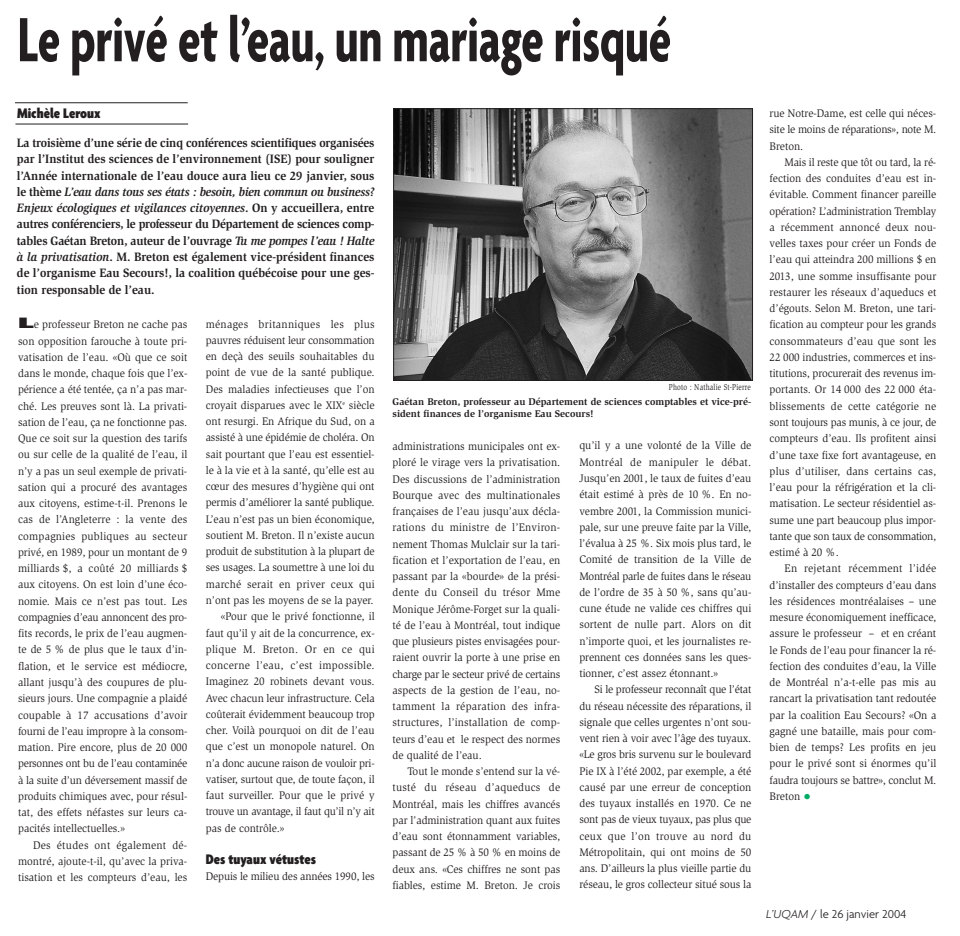
<style>
.page{position:relative;width:960px;height:936px;background:#fff}
.page>*{position:absolute;margin:0;border:0;box-sizing:border-box;transform-origin:0 0}
.t1{font:700 condensed 67.5px "Agenda";color:#231f20;scale:.8 1}
.t2{font:900 condensed 15px "Agenda";color:#231f20}
.t3{font:700 12.5px/16.2px "Slimbach";color:#231f20;text-align:justify;scale:.94 1}
.t4{font:300 12.5px "Agenda";color:#231f20}
.t5{font:11.25px/16.2px "Slimbach";color:#231f20;text-align:justify;scale:.95 1}
.t6{font:11.25px "Slimbach";letter-spacing:-.02em;color:#231f20;scale:.95 1}
.t7{font:11.25px "Slimbach";letter-spacing:.025em;color:#231f20;scale:.95 1}
.t8{font:11.25px "Slimbach";letter-spacing:-.025em;color:#231f20;scale:.95 1}
.t9{font:11.25px "Slimbach";letter-spacing:.02em;color:#231f20;scale:.95 1}
.t10{font:700 10px/12.5px "Slimbach";color:#231f20}
.t11{font:8.75px "Slimbach";letter-spacing:.025em;color:#231f20;scale:.8 1}
.s1{font-style:italic}
.s2{font-family:"Agenda";font-weight:900;font-stretch:condensed;font-size:16.25px}
.s3{font-size:15px;color:#00ab66}
</style>
<div class="page">
<img style="left:395px;top:110px;width:355px;height:269px">
<div style="left:393px;top:108px;width:359px;height:273px;border:1px solid #231f20"></div>
<hr style="left:15px;top:103px;width:173px;height:1px;background:#231f20">
<hr style="left:15px;top:124px;width:173px;height:1px;background:#231f20">
<h1 class="t1" style="left:18px;top:14px;width:818px">Le privé et l’eau, un mariage risqué</h1>
<h2 class="t2" style="left:17px;top:108px;width:85px">Michèle Leroux</h2>
<p class="t3" style="left:17px;top:136px;width:382px">La troisième d’une série de cinq conférences scientifiques organisées par l’Institut des sciences de l’environnement (ISE) pour souligner l’Année internationale de l’eau douce aura lieu ce 29 janvier, sous le thème <span class="s1">L’eau dans tous ses états : besoin, bien commun ou business?<br>Enjeux écologiques et vigilances citoyennes</span>. On y accueillera, entre autres conférenciers, le professeur du Département de sciences comp&shy;tables Gaétan Breton, auteur de l’ouvrage <span class="s1">Tu me pompes l’eau ! Halte à la privatisation</span>. M. Breton est également vice-président finances de l’organisme Eau Secours!, la coalition québécoise pour une ges&shy;tion responsable de l’eau.</p>
<p class="t5" style="left:18px;top:317px;width:180px"><span class="s2">L</span>e professeur Breton ne cache pas son opposition farouche à toute pri&shy;vatisation de l’eau. «Où que ce soit dans le monde, chaque fois que l’ex&shy;périence a été tentée, ça n’a pas mar&shy;ché. Les preuves sont là. La privati&shy;sation de l’eau, ça ne fonctionne pas.<br>Que ce soit sur la question des tarifs ou sur celle de la qualité de l’eau, il n’y a pas un seul exemple de privati&shy;sation qui a procuré des avantages aux citoyens, estime-t-il. Prenons le cas de l’Angleterre : la vente des compagnies publiques au secteur privé, en 1989, pour un montant de 9 milliards $, a coûté 20 milliards $ aux citoyens. On est loin d’une éco&shy;nomie. Mais ce n’est pas tout. Les compagnies d’eau annoncent des pro&shy;fits records, le prix de l’eau augmen&shy;te de 5 % de plus que le taux d’in&shy;flation, et le service est médiocre, allant jusqu’à des coupures de plu&shy;sieurs jours. Une compagnie a plaidé coupable à 17 accusations d’avoir fourni de l’eau impropre à la consom&shy;mation. Pire encore, plus de 20 000 personnes ont bu de l’eau contaminée à la suite d’un déversement massif de produits chimiques avec, pour résul&shy;tat, des effets néfastes sur leurs ca&shy;pacités intellectuelles.»</p>
<p class="t5" style="left:18px;top:837px;width:180px;text-indent:15px">Des études ont également dé&shy;montré, ajoute-t-il, qu’avec la priva&shy;tisation et les compteurs d’eau, les</p>
<p class="t7" style="left:206px;top:319px;width:179px">ménages britanniques les plus</p>
<p class="t6" style="left:206px;top:336px;width:179px">pauvres réduisent leur consommation</p>
<p class="t5" style="left:206px;top:349px;width:179px">en deçà des seuils souhaitables du</p>
<p class="t5" style="left:206px;top:365px;width:179px">point de vue de la santé publique.</p>
<p class="t5" style="left:206px;top:381px;width:179px">Des maladies infectieuses que l’on</p>
<p class="t5" style="left:206px;top:398px;width:179px">croyait disparues avec le XIX<sup>e</sup> siècle</p>
<p class="t5" style="left:206px;top:414px;width:179px">ont resurgi. En Afrique du Sud, on a</p>
<p class="t6" style="left:206px;top:433px;width:179px">assisté à une épidémie de choléra. On</p>
<p class="t5" style="left:206px;top:446px;width:179px">sait pourtant que l’eau est essentiel-</p>
<p class="t5" style="left:206px;top:463px;width:179px">le à la vie et à la santé, qu’elle est au</p>
<p class="t5" style="left:206px;top:479px;width:179px">cœur des mesures d’hygiène qui ont</p>
<p class="t5" style="left:206px;top:495px;width:179px">permis d’améliorer la santé publique.</p>
<p class="t5" style="left:206px;top:511px;width:179px">L’eau n’est pas un bien économique,</p>
<p class="t5" style="left:206px;top:528px;width:179px">soutient M. Breton. Il n’existe aucun</p>
<p class="t6" style="left:206px;top:547px;width:179px">produit de substitution à la plupart de</p>
<p class="t5" style="left:206px;top:560px;width:179px">ses usages. La soumettre à une loi du</p>
<p class="t9" style="left:206px;top:579px;width:179px">marché serait en priver ceux qui</p>
<p class="t5" style="left:206px;top:593px;width:178px">n’ont pas les moyens de se la payer.</p>
<p class="t5" style="left:221px;top:609px;width:163px">«Pour que le privé fonctionne, il</p>
<p class="t5" style="left:206px;top:625px;width:179px">faut qu’il y ait de la concurrence, ex-</p>
<p class="t7" style="left:206px;top:644px;width:179px">plique M. Breton. Or en ce qui</p>
<p class="t7" style="left:206px;top:661px;width:179px">concerne l’eau, c’est impossible.</p>
<p class="t5" style="left:206px;top:674px;width:179px">Imaginez 20 robinets devant vous.</p>
<p class="t5" style="left:206px;top:690px;width:179px">Avec chacun leur infrastructure. Cela</p>
<p class="t5" style="left:206px;top:706px;width:179px">coûterait évidemment beaucoup trop</p>
<p class="t5" style="left:206px;top:723px;width:179px">cher. Voilà pourquoi on dit de l’eau</p>
<p class="t5" style="left:206px;top:739px;width:179px">que c’est un monopole naturel. On</p>
<p class="t8" style="left:206px;top:758px;width:179px">n’a donc aucune raison de vouloir pri-</p>
<p class="t5" style="left:206px;top:771px;width:179px">vatiser, surtout que, de toute façon, il</p>
<p class="t5" style="left:206px;top:788px;width:179px">faut surveiller. Pour que le privé y</p>
<p class="t8" style="left:206px;top:807px;width:179px">trouve un avantage, il faut qu’il n’y ait</p>
<p class="t5" style="left:206px;top:820px;width:84px">pas de contrôle.»</p>
<h2 class="t2" style="left:206px;top:853px;width:112px">Des tuyaux vétustes</h2>
<p class="t5" style="left:206px;top:869px;width:179px">Depuis le milieu des années 1990, les</p>
<p class="t11" style="left:668px;top:384px;width:104px">Photo : Nathalie St-Pierre</p>
<p class="t10" style="left:392px;top:396px;width:360px">Gaétan Breton, professeur au Département de sciences comptables et vice-pré&shy;sident finances de l’organisme Eau Secours!</p>
<p class="t5" style="left:392px;top:439px;width:178px">administrations municipales ont ex&shy;ploré le virage vers la privatisation.<br>Des discussions de l’administration Bourque avec des multinationales françaises de l’eau jusqu’aux décla&shy;rations du ministre de l’Environ&shy;nement Thomas Mulclair sur la tari&shy;fication et l’exportation de l’eau, en passant par la «bourde» de la prési&shy;dente du Conseil du trésor Mme Monique Jérôme-Forget sur la quali&shy;té de l’eau à Montréal, tout indique que plusieurs pistes envisagées pour&shy;raient ouvrir la porte à une prise en charge par le secteur privé de certains aspects de la gestion de l’eau, no&shy;tamment la réparation des infra&shy;structures, l’installation de comp&shy;teurs d’eau et le respect des normes de qualité de l’eau.</p>
<p class="t5" style="left:392px;top:764px;width:178px;text-indent:15px">Tout le monde s’entend sur la vé&shy;tusté du réseau d’aqueducs de Montréal, mais les chiffres avancés par l’administration quant aux fuites d’eau sont étonnamment variables, passant de 25 % à 50 % en moins de deux ans. «Ces chiffres ne sont pas fiables, estime M. Breton. Je crois</p>
<p class="t5" style="left:579px;top:438px;width:182px">qu’il y a une volonté de la Ville de Montréal de manipuler le débat.<br>Jusqu’en 2001, le taux de fuites d’eau était estimé à près de 10 %. En no&shy;vembre 2001, la Commission munici&shy;pale, sur une preuve faite par la Ville, l’évalua à 25 %. Six mois plus tard, le Comité de transition de la Ville de Montréal parle de fuites dans le réseau de l’ordre de 35 à 50 %, sans qu’au&shy;cune étude ne valide ces chiffres qui sortent de nulle part. Alors on dit n’importe quoi, et les journalistes re&shy;prennent ces données sans les ques&shy;tionner, c’est assez étonnant.»</p>
<p class="t5" style="left:579px;top:682px;width:182px;text-indent:15px">Si le professeur reconnaît que l’état du réseau nécessite des réparations, il signale que celles urgentes n’ont sou&shy;vent rien à voir avec l’âge des tuyaux. «Le gros bris survenu sur le boulevard Pie IX à l’été 2002, par exemple, a été causé par une erreur de conception des tuyaux installés en 1970. Ce ne sont pas de vieux tuyaux, pas plus que ceux que l’on trouve au nord du Métropolitain, qui ont moins de 50 ans. D’ailleurs la plus vieille partie du réseau, le gros collecteur situé sous la</p>
<p class="t5" style="left:769px;top:106px;width:177px">rue Notre-Dame, est celle qui néces&shy;site le moins de réparations», note M.<br>Breton.</p>
<p class="t5" style="left:769px;top:155px;width:177px;text-indent:15px">Mais il reste que tôt ou tard, la ré&shy;fection des conduites d’eau est in&shy;évitable. Comment financer pareille opération? L’administration Tremblay a récemment annoncé deux nou&shy;velles taxes pour créer un Fonds de l’eau qui atteindra 200 millions $ en 2013, une somme insuffisante pour restaurer les réseaux d’aqueducs et d’égouts. Selon M. Breton, une tari&shy;fication au compteur pour les grands consommateurs d’eau que sont les 22 000 industries, commerces et ins&shy;titutions, procurerait des revenus im&shy;portants. Or 14 000 des 22 000 éta&shy;blissements de cette catégorie ne sont toujours pas munis, à ce jour, de compteurs d’eau. Ils profitent ainsi d’une taxe fixe fort avantageuse, en plus d’utiliser, dans certains cas, l’eau pour la réfrigération et la cli&shy;matisation. Le secteur résidentiel as&shy;sume une part beaucoup plus impor&shy;tante que son taux de consommation, estimé à 20 %.</p>
<p class="t5" style="left:769px;top:561px;width:177px;text-indent:15px">En rejetant récemment l’idée d’installer des compteurs d’eau dans les résidences montréalaises – une mesure économiquement inefficace, assure le professeur – et en créant le Fonds de l’eau pour financer la ré&shy;fection des conduites d’eau, la Ville de Montréal n’a-t-elle pas mis au rancart la privatisation tant redoutée par la coalition Eau Secours? «On a gagné une bataille, mais pour com&shy;bien de temps? Les profits en jeu pour le privé sont si énormes qu’il faudra toujours se battre», conclut M.<br>Breton <span class="s3">•</span></p>
<p class="t4" style="left:765px;top:909px;width:141px"><span class="s1">L’UQAM</span> / le 26 janvier 2004</p>
</div>
